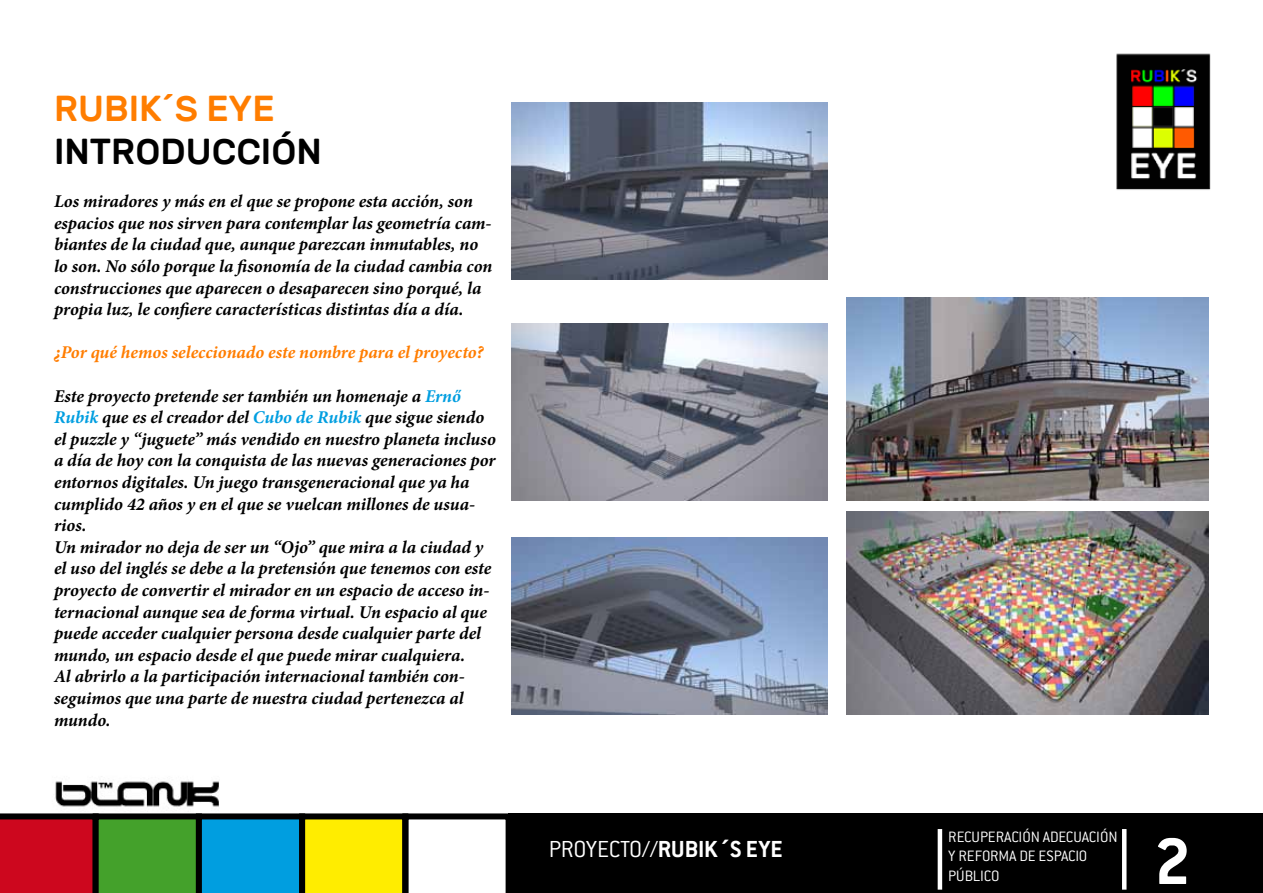
<style>
.page{position:relative;width:1263px;height:893px;background:#fff}
.page>*{position:absolute;margin:0;border:0;box-sizing:border-box;transform-origin:0 0}
.t1{font:700 72px "Conduit ITC";color:#fff}
.t2{font:500 36px "Rubik";color:#000}
.t3{font:500 36px "Rubik";color:#ff7d00}
.t4{font:300 25.5px "Conduit ITC";letter-spacing:-.015em;color:#fff}
.t5{font:italic 700 18px/21.6px "Minion Pro";letter-spacing:-.005em;color:#000}
.t6{font:italic 700 18px "Minion Pro";letter-spacing:-.005em;color:#ff7d00}
.t7{font:300 16.5px/19.8px "Conduit ITC";letter-spacing:-.01em;color:#fff}
.s1{color:#009ee0}
.s2{font-weight:700}
</style>
<div class="page">
<svg style="left:0;top:813px;width:509px;height:80px"></svg>
<div style="left:509px;top:813px;width:754px;height:80px;background:#000"></div>
<img style="left:43px;top:781px;width:187px;height:48px">
<hr style="left:1122px;top:829px;width:4px;height:61px;background:#fff">
<hr style="left:938px;top:829px;width:4px;height:61px;background:#fff">
<img style="left:1116px;top:53px;width:95px;height:137px">
<img style="left:512px;top:102px;width:315px;height:177px">
<img style="left:512px;top:323px;width:315px;height:178px">
<img style="left:512px;top:537px;width:315px;height:178px">
<img style="left:847px;top:511px;width:362px;height:204px">
<img style="left:847px;top:297px;width:362px;height:204px">
<h2 class="t3" style="left:54px;top:88px;width:222px">RUBIK´S EYE</h2>
<h2 class="t2" style="left:54px;top:131px;width:269px">INTRODUCCIÓN</h2>
<p class="t5" style="left:54px;top:190px;width:440px">Los miradores y más en el que se propone esta acción, son espacios que nos sirven para contemplar las geometría cam&shy;biantes de la ciudad que, aunque parezcan inmutables, no lo son. No sólo porque la fisonomía de la ciudad cambia con construcciones que aparecen o desaparecen sino porqué, la propia luz, le confiere características distintas día a día.</p>
<p class="t6" style="left:54px;top:340px;width:431px">¿Por qué hemos seleccionado este nombre para el proyecto?</p>
<p class="t5" style="left:54px;top:385px;width:443px">Este proyecto pretende ser también un homenaje a <span class="s1">Ernő Rubik</span> que es el creador del <span class="s1">Cubo de Rubik</span> que sigue siendo el puzzle y “juguete” más vendido en nuestro planeta incluso a día de hoy con la conquista de las nuevas generaciones por entornos digitales. Un juego transgeneracional que ya ha cumplido 42 años y en el que se vuelcan millones de usua&shy;rios.<br>Un mirador no deja de ser un “Ojo” que mira a la ciudad y el uso del inglés se debe a la pretensión que tenemos con este proyecto de convertir el mirador en un espacio de acceso in&shy;ternacional aunque sea de forma virtual. Un espacio al que puede acceder cualquier persona desde cualquier parte del mundo, un espacio desde el que puede mirar cualquiera.<br>Al abrirlo a la participación internacional también con&shy;seguimos que una parte de nuestra ciudad pertenezca al mundo.</p>
<h3 class="t4" style="left:549px;top:835px;width:235px">PROYECTO//<span class="s2">RUBIK´S EYE</span></h3>
<p class="t7" style="left:948px;top:827px;width:171px">RECUPERACIÓN ADECUACIÓN<br>Y REFORMA DE ESPACIO<br>PÚBLICO</p>
<h1 class="t1" style="left:1154px;top:819px;width:38px">2</h1>
</div>
